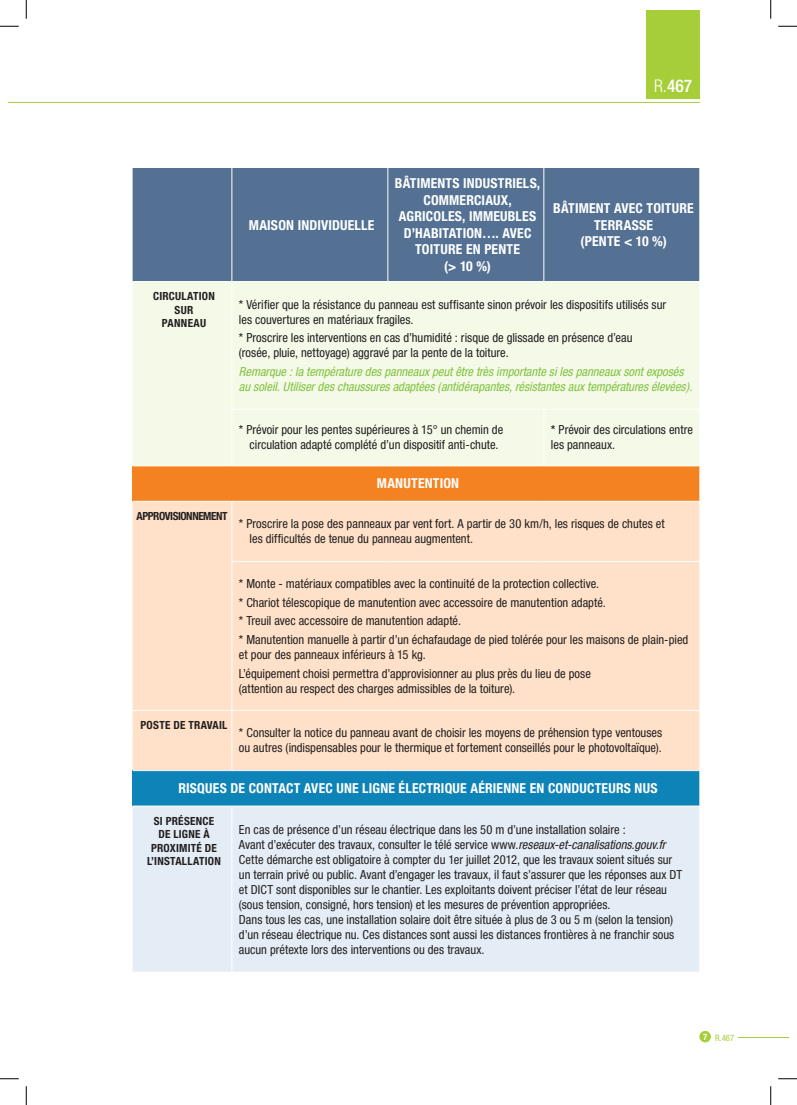
<style>
.page{position:relative;width:797px;height:1105px;background:#fff}
.page>*{position:absolute;margin:0;border:0;box-sizing:border-box;transform-origin:0 0}
.t1{font:500 condensed 17.5px "Helvetica Neue LT Std";color:#fff}
.Texte_courant{font:700 condensed 13.75px/16.5px "Helvetica Neue LT Std";letter-spacing:.015em;color:#fff;text-align:center}
.Texte_courant-2{font:condensed 12.5px/15px "Helvetica Neue LT Std";color:#231f20}
.Texte_courant-3{font:italic condensed 12.5px/15px "Helvetica Neue";color:#81c340}
.Texte_courant-4{font:700 condensed 11.25px/13.5px "Helvetica Neue LT Std";letter-spacing:.02em;color:#231f20;text-align:center}
.Texte_courant-5{font:700 condensed 11.25px "Helvetica Neue LT Std";letter-spacing:-.04em;color:#231f20}
.t2{font:condensed 8.75px "Helvetica Neue LT Std";color:#a6ce39}
.s1{font-weight:300}
.s2{font-weight:500}
.s3{font-family:"Helvetica Neue";font-style:italic}
</style>
<div class="page">
<hr style="left:9px;top:102px;width:690px;height:1px;background:#a6ce39">
<hr style="left:738px;top:1037px;width:50px;height:1px;background:#a6ce39">
<div style="left:699px;top:1031px;width:12px;height:11px;background:#a6ce39;border-radius:50%"></div>
<div style="left:646px;top:10px;width:53px;height:89px;background:#a6ce39"></div>
<div style="left:133px;top:168px;width:566px;height:113px;background:#547194"></div>
<div style="left:133px;top:282px;width:566px;height:183px;background:#f4f9e8"></div>
<div style="left:133px;top:466px;width:566px;height:35px;background:#f58220"></div>
<div style="left:133px;top:502px;width:566px;height:268px;background:#fee1c8"></div>
<div style="left:133px;top:771px;width:566px;height:35px;background:#0d83b7"></div>
<div style="left:133px;top:807px;width:566px;height:165px;background:#e4edf5"></div>
<hr style="left:387px;top:168px;width:1px;height:113px;background:#fff">
<hr style="left:543px;top:168px;width:1px;height:113px;background:#fff">
<hr style="left:231px;top:711px;width:1px;height:59px;background:#fff">
<hr style="left:231px;top:806px;width:1px;height:166px;background:#fff">
<hr style="left:231px;top:168px;width:1px;height:113px;background:#fff">
<hr style="left:231px;top:409px;width:157px;height:1px;background:#fff">
<hr style="left:231px;top:409px;width:1px;height:56px;background:#fff">
<hr style="left:388px;top:409px;width:156px;height:1px;background:#fff">
<hr style="left:544px;top:409px;width:156px;height:1px;background:#fff">
<hr style="left:543px;top:409px;width:1px;height:56px;background:#fff">
<hr style="left:231px;top:282px;width:1px;height:127px;background:#fff">
<hr style="left:231px;top:561px;width:157px;height:1px;background:#fff">
<hr style="left:388px;top:561px;width:156px;height:1px;background:#fff">
<hr style="left:544px;top:561px;width:156px;height:1px;background:#fff">
<hr style="left:232px;top:710px;width:156px;height:1px;background:#fff">
<hr style="left:388px;top:710px;width:156px;height:1px;background:#fff">
<hr style="left:544px;top:710px;width:156px;height:1px;background:#fff">
<hr style="left:231px;top:502px;width:1px;height:59px;background:#fff">
<hr style="left:231px;top:562px;width:1px;height:148px;background:#fff">
<hr style="left:133px;top:710px;width:99px;height:1px;background:#fff">
<svg style="left:0;top:25px;width:19px;height:2px"></svg>
<svg style="left:778px;top:25px;width:19px;height:2px"></svg>
<svg style="left:0;top:1078px;width:19px;height:1px"></svg>
<svg style="left:778px;top:1078px;width:19px;height:1px"></svg>
<svg style="left:25px;top:0;width:2px;height:19px"></svg>
<svg style="left:25px;top:1086px;width:2px;height:19px"></svg>
<svg style="left:770px;top:0;width:1px;height:19px"></svg>
<svg style="left:770px;top:1086px;width:1px;height:19px"></svg>
<h1 class="t1" style="left:654px;top:75px;width:40px"><span class="s1">R.</span>467</h1>
<p class="Texte_courant-4" style="left:153px;top:289px;width:63px">CIRCULATION<br>SUR</p>
<p class="Texte_courant-4" style="left:162px;top:316px;width:46px">PANNEAU</p>
<p class="Texte_courant-5" style="left:136px;top:509px;width:93px">APPROVISIONNEMENT</p>
<p class="Texte_courant" style="left:249px;top:216px;width:127px">MAISON INDIVIDUELLE</p>
<p class="Texte_courant" style="left:395px;top:175px;width:147px">BÂTIMENTS INDUSTRIELS,<br>COMMERCIAUX,<br>AGRICOLES, IMMEUBLES<br>D’HABITATION…. AVEC<br>TOITURE EN PENTE</p>
<p class="Texte_courant" style="left:444px;top:258px;width:48px">(&gt; 10 %)</p>
<p class="Texte_courant" style="left:553px;top:200px;width:142px">BÂTIMENT AVEC TOITURE<br>TERRASSE</p>
<p class="Texte_courant" style="left:580px;top:233px;width:88px">(PENTE &lt; 10 %)</p>
<p class="Texte_courant-2" style="left:239px;top:297px;width:428px">* Vérifier que la résistance du panneau est suffisante sinon prévoir les dispositifs utilisés sur les couvertures en matériaux fragiles.</p>
<p class="Texte_courant-2" style="left:239px;top:330px;width:395px">* Proscrire les interventions en cas d’humidité : risque de glissade en présence d’eau (rosée, pluie, nettoyage) aggravé par la pente de la toiture.</p>
<p class="Texte_courant-3" style="left:239px;top:364px;width:455px">Remarque : la température des panneaux peut être très importante si les panneaux sont exposés au soleil. Utiliser des chaussures adaptées (antidérapantes, résistantes aux températures élevées).</p>
<p class="Texte_courant-2" style="left:239px;top:422px;width:266px;text-align:center">* Prévoir pour les pentes supérieures à 15° un chemin de circulation adapté complété d’un dispositif anti-chute.</p>
<p class="Texte_courant-2" style="left:551px;top:422px;width:144px"><span class="s2">*</span> Prévoir des circulations entre les panneaux.</p>
<p class="Texte_courant" style="left:377px;top:475px;width:84px">MANUTENTION</p>
<p class="Texte_courant-2" style="left:249px;top:516px;width:416px;text-indent:-11px">* Proscrire la pose des panneaux par vent fort. A partir de 30 km/h, les risques de chutes et les difficultés de tenue du panneau augmentent.</p>
<p class="Texte_courant-2" style="left:239px;top:576px;width:362px">* Monte - matériaux compatibles avec la continuité de la protection collective.</p>
<p class="Texte_courant-2" style="left:239px;top:595px;width:368px">* Chariot télescopique de manutention avec accessoire de manutention adapté.</p>
<p class="Texte_courant-2" style="left:239px;top:613px;width:224px">* Treuil avec accessoire de manutention adapté.</p>
<p class="Texte_courant-2" style="left:239px;top:632px;width:451px">* Manutention manuelle à partir d’un échafaudage de pied tolérée pour les maisons de plain-pied et pour des panneaux inférieurs à 15 kg.</p>
<p class="Texte_courant-2" style="left:239px;top:665px;width:353px">L’équipement choisi permettra d’approvisionner au plus près du lieu de pose (attention au respect des charges admissibles de la toiture).</p>
<p class="Texte_courant-4" style="left:140px;top:718px;width:88px">POSTE DE TRAVAIL</p>
<p class="Texte_courant-2" style="left:239px;top:725px;width:425px">* Consulter la notice du panneau avant de choisir les moyens de préhension type ventouses ou autres (indispensables pour le thermique et fortement conseillés pour le photovoltaïque).</p>
<p class="Texte_courant" style="left:178px;top:780px;width:480px">RISQUES DE CONTACT AVEC UNE LIGNE ÉLECTRIQUE AÉRIENNE EN CONDUCTEURS NUS</p>
<p class="Texte_courant-4" style="left:147px;top:814px;width:75px">SI PRÉSENCE<br>DE LIGNE À<br>PROXIMITÉ DE<br>L’INSTALLATION</p>
<p class="Texte_courant-2" style="left:239px;top:822px;width:388px">En cas de présence d’un réseau électrique dans les 50 m d’une installation solaire :</p>
<p class="Texte_courant-2" style="left:239px;top:837px;width:428px">Avant d’exécuter des travaux, consulter le télé service www.<span class="s3">reseaux-et-canalisations.gouv.fr</span></p>
<p class="Texte_courant-2" style="left:239px;top:852px;width:445px">Cette démarche est obligatoire à compter du 1er juillet 2012, que les travaux soient situés sur un terrain privé ou public. Avant d’engager les travaux, il faut s’assurer que les réponses aux DT et DICT sont disponibles sur le chantier. Les exploitants doivent préciser l’état de leur réseau (sous tension, consigné, hors tension) et les mesures de prévention appropriées.<br>Dans tous les cas, une installation solaire doit être située à plus de 3 ou 5 m (selon la tension) d’un réseau électrique nu. Ces distances sont aussi les distances frontières à ne franchir sous aucun prétexte lors des interventions ou des travaux.</p>
<p class="t2" style="left:703px;top:1033px;width:33px"><sup>7</sup> R.467</p>
</div>
